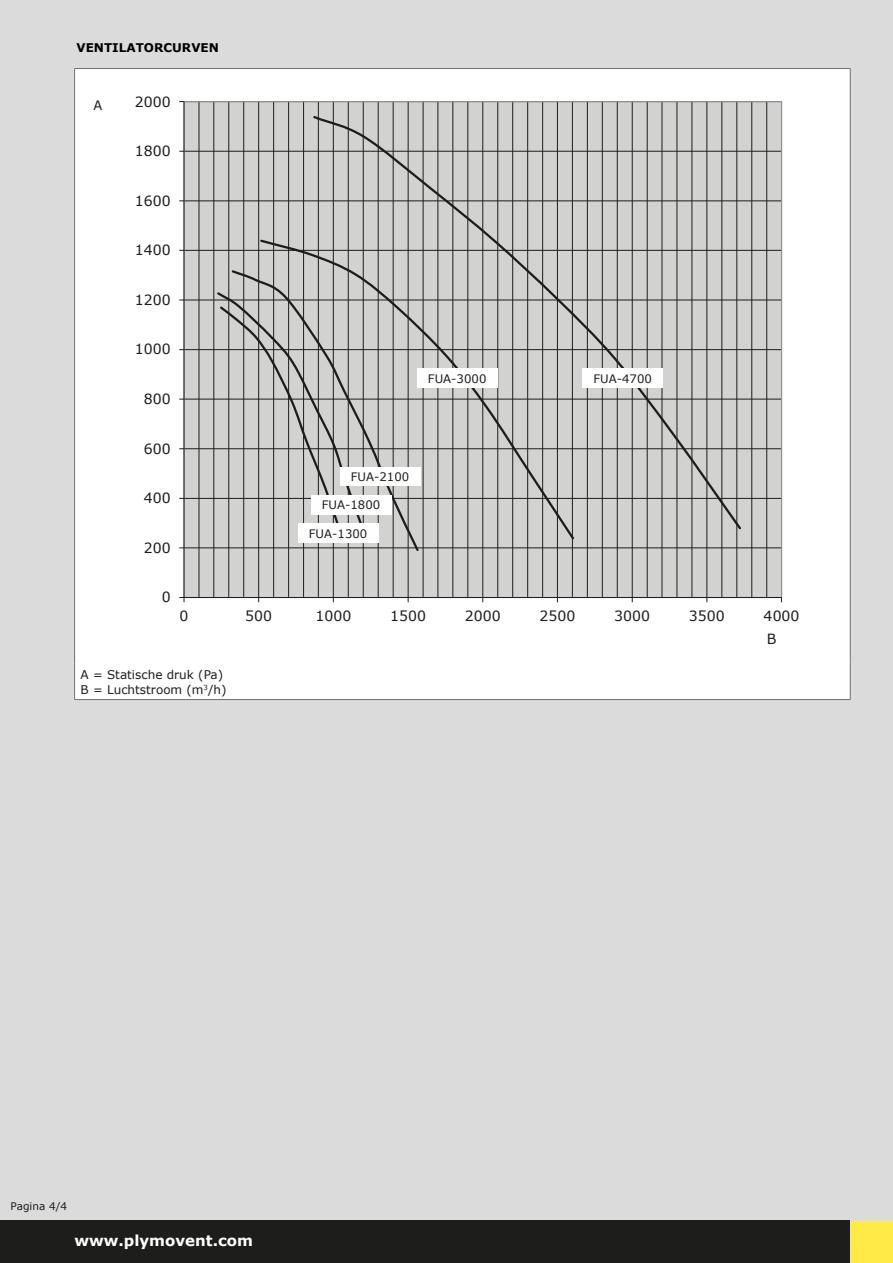
<style>
.page{position:relative;width:893px;height:1263px;background:#dbdbdb}
.page>*{position:absolute;margin:0;border:0;box-sizing:border-box;transform-origin:0 0}
.t1{font:700 15px "Verdana";color:#fff}
.t2{font:14.1px/23.1px "Verdana";letter-spacing:.005em;color:#1d1d1b}
.t3{font:12.9px "Verdana";color:#1d1d1b}
.t4{font:12px/15px "Verdana";color:#1d1d1b}
.t5{font:700 12px "Verdana";color:#000}
.t6{font:11.7px "Verdana";letter-spacing:.005em;color:#1d1d1b}
.t7{font:10.5px "Verdana";color:#1d1d1b}
</style>
<div class="page">
<div style="left:0;top:1220px;width:850px;height:43px;background:#1d1d1b"></div>
<div style="left:850px;top:1220px;width:43px;height:43px;background:#ffea47"></div>
<div style="left:75px;top:69px;width:774px;height:630px;background:#fff"></div>
<hr style="left:74px;top:68px;width:776px;height:1px;background:#70706f">
<hr style="left:850px;top:69px;width:1px;height:594px;background:#70706f">
<hr style="left:850px;top:663px;width:1px;height:36px;background:#70706f">
<hr style="left:74px;top:699px;width:776px;height:1px;background:#70706f">
<hr style="left:74px;top:69px;width:1px;height:594px;background:#70706f">
<hr style="left:74px;top:663px;width:1px;height:36px;background:#70706f">
<svg style="left:81px;top:75px;width:731px;height:583px"></svg>
<div style="left:583px;top:369px;width:80px;height:19px;background:#fff"></div>
<div style="left:417px;top:369px;width:80px;height:19px;background:#fff"></div>
<div style="left:340px;top:467px;width:80px;height:19px;background:#fff"></div>
<div style="left:298px;top:524px;width:80px;height:19px;background:#fff"></div>
<div style="left:311px;top:495px;width:80px;height:19px;background:#fff"></div>
<p class="t5" style="left:77px;top:39px;width:144px">VENTILATORCURVEN</p>
<p class="t3" style="left:94px;top:96px;width:10px">A</p>
<p class="t2" style="left:135px;top:90px;width:37px">2000</p>
<p class="t2" style="left:135px;top:139px;width:37px">1800</p>
<p class="t2" style="left:135px;top:189px;width:37px">1600</p>
<p class="t2" style="left:135px;top:238px;width:37px">1400</p>
<p class="t2" style="left:135px;top:288px;width:37px">1200</p>
<p class="t2" style="left:135px;top:338px;width:37px">1000</p>
<p class="t2" style="left:144px;top:387px;width:28px">800</p>
<p class="t2" style="left:144px;top:437px;width:28px">600</p>
<p class="t2" style="left:144px;top:486px;width:28px">400</p>
<p class="t2" style="left:144px;top:536px;width:28px">200</p>
<p class="t6" style="left:428px;top:371px;width:60px">FUA-3000</p>
<p class="t6" style="left:593px;top:371px;width:60px">FUA-4700</p>
<p class="t6" style="left:351px;top:469px;width:60px">FUA-2100</p>
<p class="t6" style="left:322px;top:497px;width:60px">FUA-1800</p>
<p class="t6" style="left:309px;top:526px;width:60px">FUA-1300</p>
<p class="t2" style="left:162px;top:585px;width:10px">0</p>
<p class="t2" style="left:179px;top:604px;width:10px">0</p>
<p class="t2" style="left:245px;top:604px;width:28px">500</p>
<p class="t2" style="left:315px;top:604px;width:37px">1000</p>
<p class="t2" style="left:390px;top:604px;width:37px">1500</p>
<p class="t2" style="left:465px;top:604px;width:37px">2000</p>
<p class="t2" style="left:540px;top:604px;width:37px">2500</p>
<p class="t2" style="left:614px;top:604px;width:37px">3000</p>
<p class="t2" style="left:689px;top:604px;width:37px">3500</p>
<p class="t2" style="left:764px;top:604px;width:37px">4000<br>B</p>
<p class="t4" style="left:81px;top:666px;width:147px">A = Statische druk (Pa)<br>B = Luchtstroom (m<sup>3</sup>/h)</p>
<p class="t7" style="left:11px;top:1199px;width:58px">Pagina 4/4</p>
<p class="t1" style="left:74px;top:1230px;width:180px">WWW.PLYMOVENT.COM</p>
</div>
